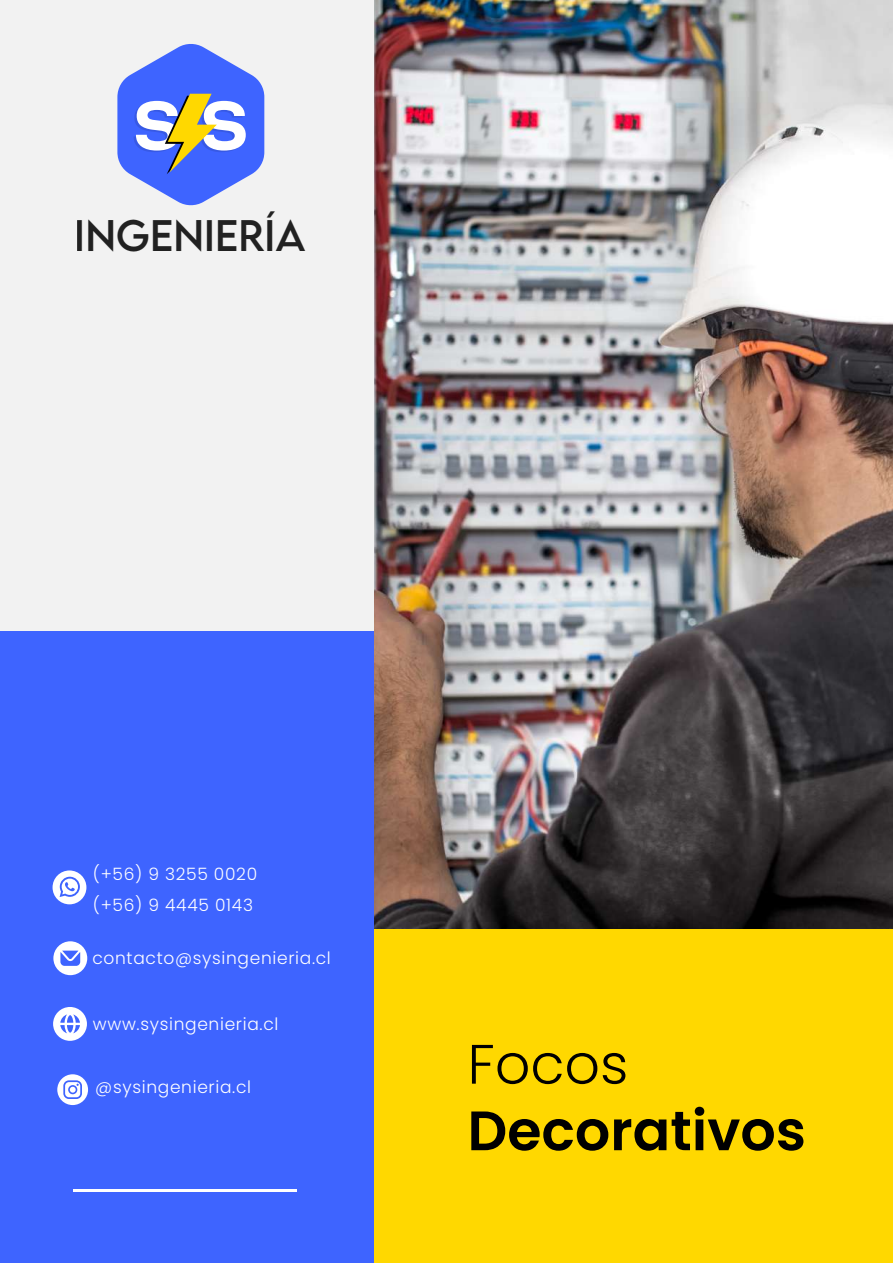
<style>
.page{position:relative;width:893px;height:1263px;background:#fff}
.page>*{position:absolute;margin:0;border:0;box-sizing:border-box;transform-origin:0 0}
.t1{font:600 55.5px "Poppins";color:#000}
.t2{font:300 55.5px "Poppins";color:#000}
.t3{font:39.15px "LEMONMILK";color:#212121}
.t4{font:300 17.1px/30.5px "Poppins";letter-spacing:.04em;color:#fff}
</style>
<div class="page">
<img style="left:272px;top:0;width:621px;height:930px">
<div style="left:373px;top:930px;width:520px;height:333px;background:#ffd800"></div>
<div style="left:0;top:0;width:373px;height:631px;background:#f2f2f2"></div>
<div style="left:0;top:632px;width:373px;height:631px;background:#3e64ff"></div>
<hr style="left:73px;top:1190px;width:224px;height:2px;background:#fff">
<svg style="left:117px;top:44px;width:147px;height:162px"></svg>
<svg style="left:53px;top:941px;width:34px;height:34px"></svg>
<svg style="left:53px;top:1007px;width:34px;height:34px"></svg>
<svg style="left:57px;top:1074px;width:31px;height:31px"></svg>
<svg style="left:53px;top:870px;width:33px;height:34px"></svg>
<h2 class="t3" style="left:75px;top:210px;width:232px">INGENIERÍA</h2>
<p class="t4" style="left:93px;top:859px;width:166px">(+56) 9 3255 0020 (+56) 9 4445 0143</p>
<p class="t4" style="left:92px;top:943px;width:240px">contacto@sysingenieria.cl</p>
<p class="t4" style="left:93px;top:1008px;width:187px">www.sysingenieria.cl</p>
<p class="t4" style="left:95px;top:1072px;width:157px">@sysingenieria.cl</p>
<h1 class="t2" style="left:467px;top:1032px;width:162px">Focos</h1>
<h1 class="t1" style="left:467px;top:1098px;width:340px">Decorativos</h1>
</div>
